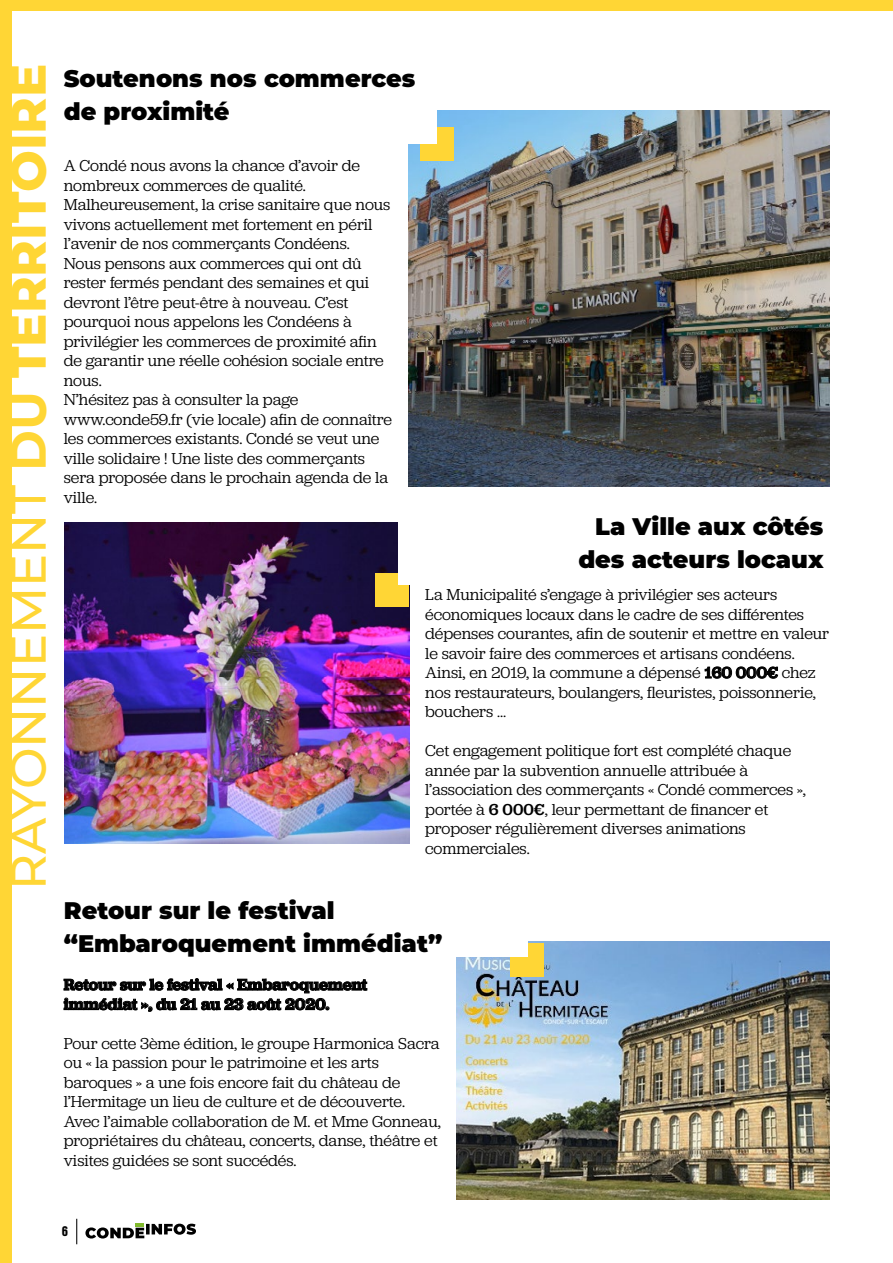
<style>
.page{position:relative;width:893px;height:1263px;background:#fff}
.page>*{position:absolute;margin:0;border:0;box-sizing:border-box;transform-origin:0 0}
.t1{font:500 49.5px "Montserrat";color:#ffd635}
.t2{font:900 24px/33px "Montserrat";color:#000}
.t3{font:16.5px/19.5px "Jubilat";color:#000}
.t4{font:600 16.5px/19.5px "Jubilat";color:#000}
.t5{font:900 13.5px "Nimbus San Con L";color:#000}
.s1{font-weight:700}
.s2{font-weight:800}
.s3{font-weight:500}
</style>
<div class="page">
<img style="left:408px;top:111px;width:421px;height:376px">
<div style="left:420px;top:127px;width:33px;height:33px;background:#ffd635"></div>
<img style="left:456px;top:941px;width:373px;height:258px">
<div style="left:0;top:0;width:11px;height:1263px;background:#ffd635"></div>
<img style="left:65px;top:523px;width:344px;height:320px">
<div style="left:64px;top:64px;width:373px;height:80px;background:#fff"></div>
<svg style="left:76px;top:1219px;width:1px;height:25px"></svg>
<svg style="left:63px;top:978px;width:305px;height:34px"></svg>
<div style="left:375px;top:573px;width:33px;height:33px;background:#ffd635"></div>
<div style="left:398px;top:512px;width:425px;height:72px;background:#fff"></div>
<div style="left:0;top:0;width:892px;height:11px;background:#ffd635"></div>
<svg style="left:85px;top:1224px;width:111px;height:14px"></svg>
<svg style="left:704px;top:666px;width:74px;height:13px"></svg>
<div style="left:511px;top:943px;width:33px;height:34px;background:#ffd635"></div>
<div style="left:64px;top:896px;width:463px;height:61px;background:#fff"></div>
<h1 class="t1" style="left:-6px;top:890px;width:828px;rotate:-90deg">RAYONNEMENT <span class="s1">DU</span> <span class="s2">TERRITOIRE</span></h1>
<h2 class="t2" style="left:64px;top:60px;width:353px">Soutenons nos commerces de proximité</h2>
<p class="t3" style="left:64px;top:155px;width:330px">A Condé nous avons la chance d’avoir de nombreux commerces de qualité.<br>Malheureusement, la crise sanitaire que nous vivons actuellement met fortement en péril l’avenir de nos commerçants Condéens.<br>Nous pensons aux commerces qui ont dû rester fermés pendant des semaines et qui devront l’être peut-être à nouveau. C’est pourquoi nous appelons les Condéens à privilégier les commerces de proximité afin de garantir une réelle cohésion sociale entre nous.<br>N’hésitez pas à consulter la page www.conde59.fr (vie locale) afin de connaître les commerces existants. Condé se veut une ville solidaire ! Une liste des commerçants sera proposée dans le prochain agenda de la ville.</p>
<h2 class="t2" style="left:578px;top:509px;width:247px;text-align:right">La Ville aux côtés des acteurs locaux</h2>
<p class="t3" style="left:425px;top:584px;width:405px">La Municipalité s’engage à privilégier ses acteurs économiques locaux dans le cadre de ses différentes dépenses courantes, afin de soutenir et mettre en valeur le savoir faire des commerces et artisans condéens.<br>Ainsi, en 2019, la commune a dépensé <span class="s3">160 000€</span> chez nos restaurateurs, boulangers, fleuristes, poissonnerie, bouchers …</p>
<p class="t3" style="left:425px;top:740px;width:382px">Cet engagement politique fort est complété chaque année par la subvention annuelle attribuée à l’association des commerçants « Condé commerces », portée à <span class="s3">6 000€</span>, leur permettant de financer et proposer régulièrement diverses animations commerciales.</p>
<h2 class="t2" style="left:64px;top:893px;width:380px">Retour sur le festival “Embaroquement immédiat”</h2>
<p class="t4" style="left:64px;top:974px;width:305px">Retour sur le festival « Embaroquement immédiat », du 21 au 23 août 2020.</p>
<p class="t3" style="left:64px;top:1033px;width:379px">Pour cette 3ème édition, le groupe Harmonica Sacra ou « la passion pour le patrimoine et les arts baroques » a une fois encore fait du château de l’Hermitage un lieu de culture et de découverte.<br>Avec l’aimable collaboration de M. et Mme Gonneau, propriétaires du château, concerts, danse, théâtre et visites guidées se sont succédés.</p>
<p class="t5" style="left:62px;top:1221px;width:8px">6</p>
</div>
